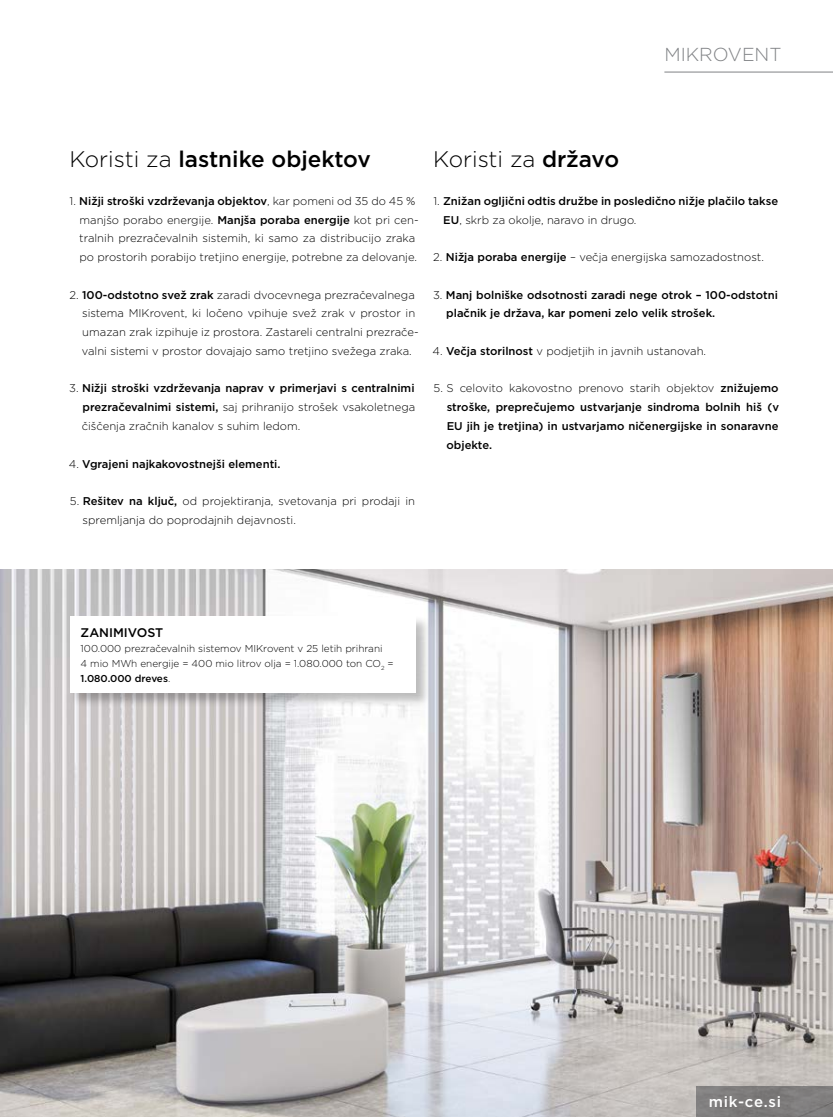
<style>
.page{position:relative;width:833px;height:1117px;background:#fff}
.page>*{position:absolute;margin:0;border:0;box-sizing:border-box;transform-origin:0 0}
.t1{font:500 22.5px "Gotham";color:#000}
.t2{font:300 22.5px "Gotham";color:#000}
.t3{font:300 18.75px "Gotham";color:#808285}
.t4{font:500 15px "Gotham";letter-spacing:.05em;color:#fff}
.t5{font:500 12.5px "Gotham";color:#000}
.t6{font:300 11.25px/18.8px "Gotham";color:#000}
.t7{font:500 11.25px/18.8px "Gotham";color:#000;text-align:justify}
.t8{font:300 10px/15px "Gotham";color:#000}
.s1{font-weight:300}
.s2{font-weight:500}
</style>
<div class="page">
<img style="left:0;top:569px;width:833px;height:547px">
<div style="left:695px;top:1085px;width:138px;height:31px;background:#7f7d7d"></div>
<div style="left:70px;top:615px;width:361px;height:93px;background:#000;opacity:.25"></div>
<div style="left:70px;top:616px;width:345px;height:76px;background:#fff"></div>
<hr style="left:664px;top:72px;width:169px;height:1px;background:#808285">
<h2 class="t3" style="left:664px;top:43px;width:119px">MIKROVENT</h2>
<h1 class="t1" style="left:69px;top:144px;width:303px"><span class="s1">Koristi za</span> lastnike objektov</h1>
<p class="t6" style="left:79px;top:191px;width:341px;text-indent:-10px">1. <span class="s2">Nižji stroški vzdrževanja objektov</span>, kar pomeni od 35 do 45 % manjšo porabo energije. <span class="s2">Manjša poraba energije</span> kot pri cen&shy;tralnih prezračevalnih sistemih, ki samo za distribucijo zraka po prostorih porabijo tretjino energije, potrebne za delovanje.</p>
<p class="t6" style="left:82px;top:285px;width:338px;text-indent:-12px">2. <span class="s2">100-odstotno svež zrak</span> zaradi dvocevnega prezračevalnega sistema MIKrovent, ki ločeno vpihuje svež zrak v prostor in umazan zrak izpihuje iz prostora. Zastareli centralni prezrače&shy;valni sistemi v prostor dovajajo samo tretjino svežega zraka.</p>
<p class="t7" style="left:82px;top:379px;width:335px;text-indent:-12px"><span class="s1">3.</span> Nižji stroški vzdrževanja naprav v primerjavi s centralnimi prezračevalnimi sistemi, <span class="s1">saj prihranijo strošek vsakoletnega čiščenja zračnih kanalov s suhim ledom.</span></p>
<p class="t7" style="left:69px;top:454px;width:213px"><span class="s1">4.</span> Vgrajeni najkakovostnejši elementi.</p>
<p class="t6" style="left:83px;top:491px;width:334px;text-indent:-13px">5. <span class="s2">Rešitev na ključ,</span> od projektiranja, svetovanja pri prodaji in spremljanja do poprodajnih dejavnosti.</p>
<h1 class="t2" style="left:433px;top:145px;width:187px">Koristi za <span class="s2">državo</span></h1>
<p class="t7" style="left:443px;top:191px;width:336px;text-indent:-10px"><span class="s1">1.</span> Znižan ogljični odtis družbe in posledično nižje plačilo takse<br>EU<span class="s1">, skrb za okolje, naravo in drugo.</span></p>
<p class="t6" style="left:433px;top:247px;width:332px">2. <span class="s2">Nižja poraba energije</span> – večja energijska samozadostnost.</p>
<p class="t7" style="left:446px;top:285px;width:333px;text-indent:-13px"><span class="s1">3.</span> Manj bolniške odsotnosti zaradi nege otrok – 100-odstotni plačnik je država, kar pomeni zelo velik strošek.</p>
<p class="t6" style="left:432px;top:341px;width:275px">4. <span class="s2">Večja storilnost</span> v podjetjih in javnih ustanovah.</p>
<p class="t7" style="left:446px;top:379px;width:334px;text-indent:-13px"><span class="s1">5. S celovito kakovostno prenovo starih objektov</span> znižujemo stroške, preprečujemo ustvarjanje sindroma bolnih hiš (v EU jih je tretjina) in ustvarjamo ničenergijske in sonaravne objekte.</p>
<p class="t5" style="left:81px;top:624px;width:84px">ZANIMIVOST</p>
<p class="t8" style="left:81px;top:640px;width:315px">100.000 prezračevalnih sistemov MIKrovent v 25 letih prihrani<br>4 mio MWh energije = 400 mio litrov olja = 1.080.000 ton CO<sub>2</sub> =<br><span class="s2">1.080.000 dreves</span>.</p>
<h3 class="t4" style="left:709px;top:1091px;width:74px">mik-ce.si</h3>
</div>
